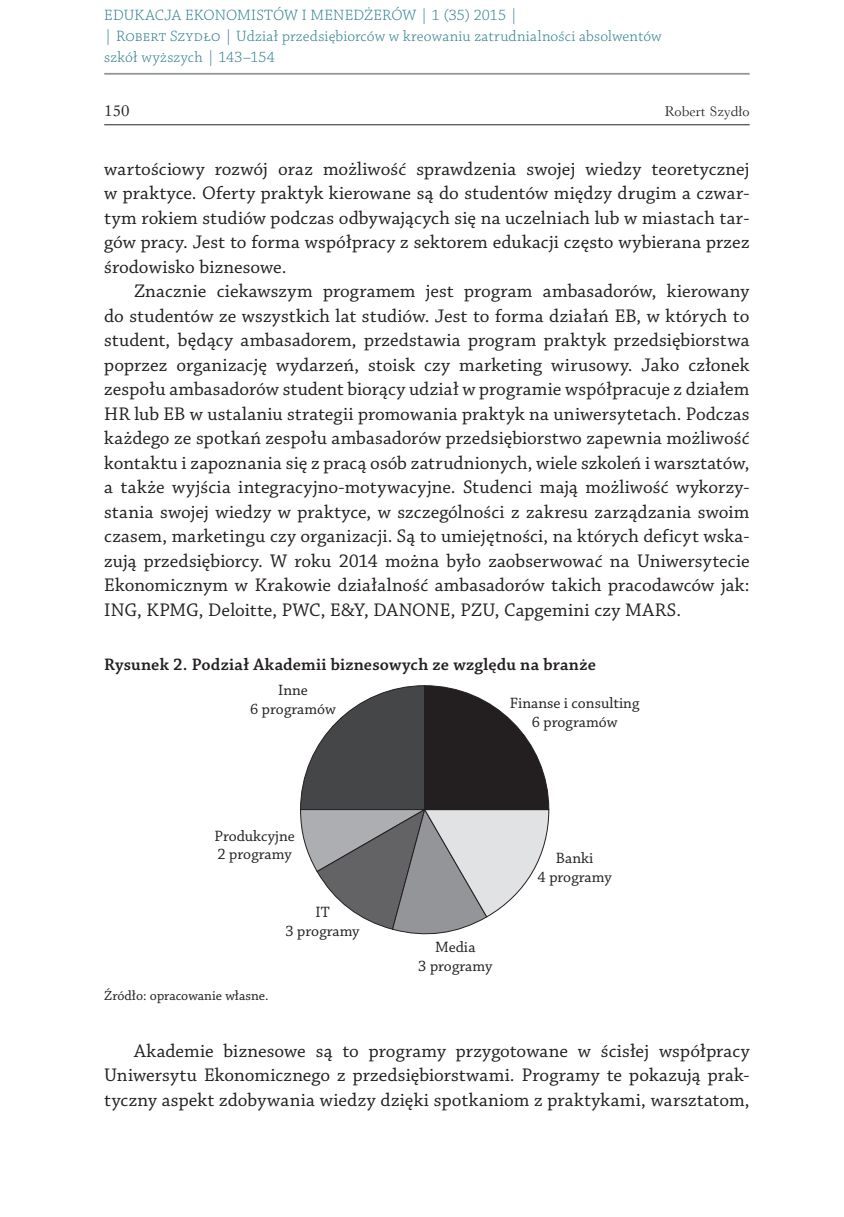
<style>
.page{position:relative;width:844px;height:1217px;background:#fff}
.page>*{position:absolute;margin:0;border:0;box-sizing:border-box;transform-origin:0 0}
.t1{font:19.25px/24.5px "Chaparral Pro";letter-spacing:.01em;color:#231f20;text-align:justify}
.t2{font:600 17.5px "Chaparral Pro";letter-spacing:.01em;color:#231f20}
.t3{font:17.5px "Revivl 555 EU";color:#231f20}
.t4{font:300 15.75px/21px "Chaparral Pro";letter-spacing:.005em;color:#318290}
.t5{font:15.75px/18.9px "Chaparral Pro";color:#231f20;text-align:center}
.t6{font:14.88px "Revivl 555 EU";color:#231f20}
.t7{font:14px "Chaparral Pro";color:#231f20}
</style>
<div class="page">
<hr style="left:104px;top:124px;width:645px;height:1px;background:#57585a">
<hr style="left:104px;top:73px;width:645px;height:2px;background:#939598">
<svg style="left:300px;top:685px;width:249px;height:250px"></svg>
<p class="t4" style="left:104px;top:6px;width:558px">EDUKACJA EKONOMISTÓW I MENEDŻERÓW | 1 (35) 2015 |<br>| Robert Szydło | Udział przedsiębiorców w kreowaniu zatrudnialności absolwentów szkół wyższych | 143–154</p>
<p class="t3" style="left:104px;top:99px;width:27px">150</p>
<p class="t6" style="left:664px;top:102px;width:86px">Robert Szydło</p>
<p class="t1" style="left:104px;top:157px;width:646px">wartościowy rozwój oraz możliwość sprawdzenia swojej wiedzy teoretycznej w praktyce. Oferty praktyk kierowane są do studentów między drugim a czwar‑ tym rokiem studiów podczas odbywających się na uczelniach lub w miastach tar‑ gów pracy. Jest to forma współpracy z sektorem edukacji często wybierana przez środowisko biznesowe.</p>
<p class="t1" style="left:104px;top:280px;width:646px;text-indent:30px">Znacznie ciekawszym programem jest program ambasadorów, kierowany do studentów ze wszystkich lat studiów. Jest to forma działań EB, w których to student, będący ambasadorem, przedstawia program praktyk przedsiębiorstwa poprzez organizację wydarzeń, stoisk czy marketing wirusowy. Jako członek zespołu ambasadorów student biorący udział w programie współpracuje z działem HR lub EB w ustalaniu strategii promowania praktyk na uniwersytetach. Podczas każdego ze spotkań zespołu ambasadorów przedsiębiorstwo zapewnia możliwość kontaktu i zapoznania się z pracą osób zatrudnionych, wiele szkoleń i warsztatów, a także wyjścia integracyjno‑motywacyjne. Studenci mają możliwość wykorzy‑ stania swojej wiedzy w praktyce, w szczególności z zakresu zarządzania swoim czasem, marketingu czy organizacji. Są to umiejętności, na których deficyt wska‑ zują przedsiębiorcy. W roku 2014 można było zaobserwować na Uniwersytecie Ekonomicznym w Krakowie działalność ambasadorów takich pracodawców jak:<br>ING, KPMG, Deloitte, PWC, E&amp;Y, DANONE, PZU, Capgemini czy MARS.</p>
<p class="t2" style="left:104px;top:655px;width:493px">Rysunek 2. Podział Akademii biznesowych ze względu na branże</p>
<p class="t5" style="left:509px;top:694px;width:131px">Finanse i consulting<br>6 programów</p>
<p class="t5" style="left:250px;top:681px;width:87px">Inne<br>6 programów</p>
<p class="t5" style="left:214px;top:827px;width:82px;text-align:left">Produkcyjne<br>2 programy</p>
<p class="t5" style="left:285px;top:903px;width:75px">IT<br>3 programy</p>
<p class="t5" style="left:418px;top:938px;width:75px">Media<br>3 programy</p>
<p class="t5" style="left:537px;top:849px;width:75px">Banki<br>4 programy</p>
<p class="t7" style="left:104px;top:988px;width:166px">Źródło: opracowanie własne.</p>
<p class="t1" style="left:104px;top:1039px;width:646px;text-indent:30px">Akademie biznesowe są to programy przygotowane w ścisłej współpracy Uniwersytu Ekonomicznego z przedsiębiorstwami. Programy te pokazują prak‑ tyczny aspekt zdobywania wiedzy dzięki spotkaniom z praktykami, warsztatom,</p>
</div>
